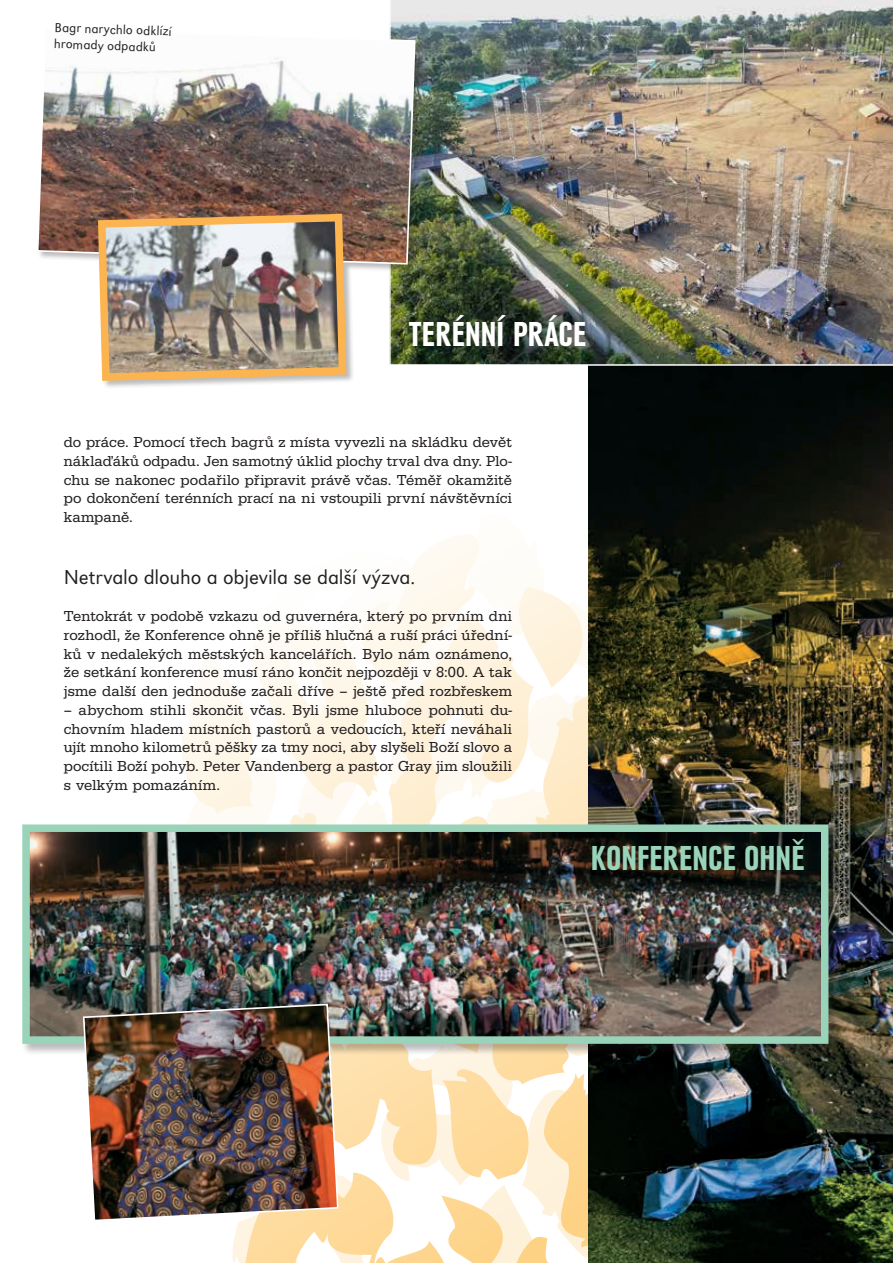
<style>
.page{position:relative;width:893px;height:1263px;background:#fff}
.page>*{position:absolute;margin:0;border:0;box-sizing:border-box;transform-origin:0 0}
.t1{font:36px "URW Grotesk TOT Bol Con";letter-spacing:-.01em;color:#99d3b9}
.t2{font:36px "URW Grotesk TOT Bol Con";color:#fff}
.t3{font:300 21px "URW Grotesk TOT";letter-spacing:-.005em;color:#231f20}
.t4{font:15px/18.8px "URW Egyptienne TOT";letter-spacing:.01em;color:#231f20;text-align:justify}
.t5{font:300 13.5px/16.5px "URW Grotesk TOT";color:#231f20}
</style>
<div class="page">
<svg style="left:182px;top:535px;width:406px;height:728px"></svg>
<img style="left:588px;top:403px;width:305px;height:860px">
<svg style="left:390px;top:0;width:503px;height:27px;background:#c3c9c9"></svg>
<div style="left:0;top:27px;width:893px;height:376px;background:#231f20;opacity:.3"></div>
<img style="left:36px;top:26px;width:380px;height:239px">
<img style="left:94px;top:210px;width:256px;height:175px">
<div style="left:22px;top:824px;width:818px;height:231px;background:#231f20;opacity:.3"></div>
<img style="left:31px;top:833px;width:788px;height:202px">
<div style="left:22px;top:824px;width:806px;height:220px;border:8px solid #99d3b9"></div>
<img style="left:82px;top:1003px;width:257px;height:219px">
<p class="t5" style="left:55px;top:19px;width:119px;rotate:2deg">Bagr narychlo odklízí hromady odpadků</p>
<h1 class="t2" style="left:409px;top:314px;width:179px">TERÉNNÍ PRÁCE</h1>
<p class="t4" style="left:64px;top:433px;width:450px">do práce. Pomocí třech bagrů z místa vyvezli na skládku devět náklaďáků odpadu. Jen samotný úklid plochy trval dva dny. Plo&shy;chu se nakonec podařilo připravit právě včas. Téměř okamžitě po dokončení terénních prací na ni vstoupili první návštěvníci kampaně.</p>
<h2 class="t3" style="left:64px;top:565px;width:353px">Netrvalo dlouho a objevila se další výzva.</h2>
<p class="t4" style="left:64px;top:607px;width:450px">Tentokrát v podobě vzkazu od guvernéra, který po prvním dni rozhodl, že Konference ohně je příliš hlučná a ruší práci úřední&shy;ků v nedalekých městských kancelářích. Bylo nám oznámeno, že setkání konference musí ráno končit nejpozději v 8:00. A tak jsme další den jednoduše začali dříve – ještě před rozbřeskem</p>
<p class="t4" style="left:64px;top:701px;width:450px">– abychom stihli skončit včas. Byli jsme hluboce pohnuti du&shy;chovním hladem místních pastorů a vedoucích, kteří neváhali ujít mnoho kilometrů pěšky za tmy noci, aby slyšeli Boží slovo a pocítili Boží pohyb. Peter Vandenberg a pastor Gray jim sloužili s velkým pomazáním.</p>
<h1 class="t1" style="left:593px;top:838px;width:214px">KONFERENCE OHNĚ</h1>
</div>
